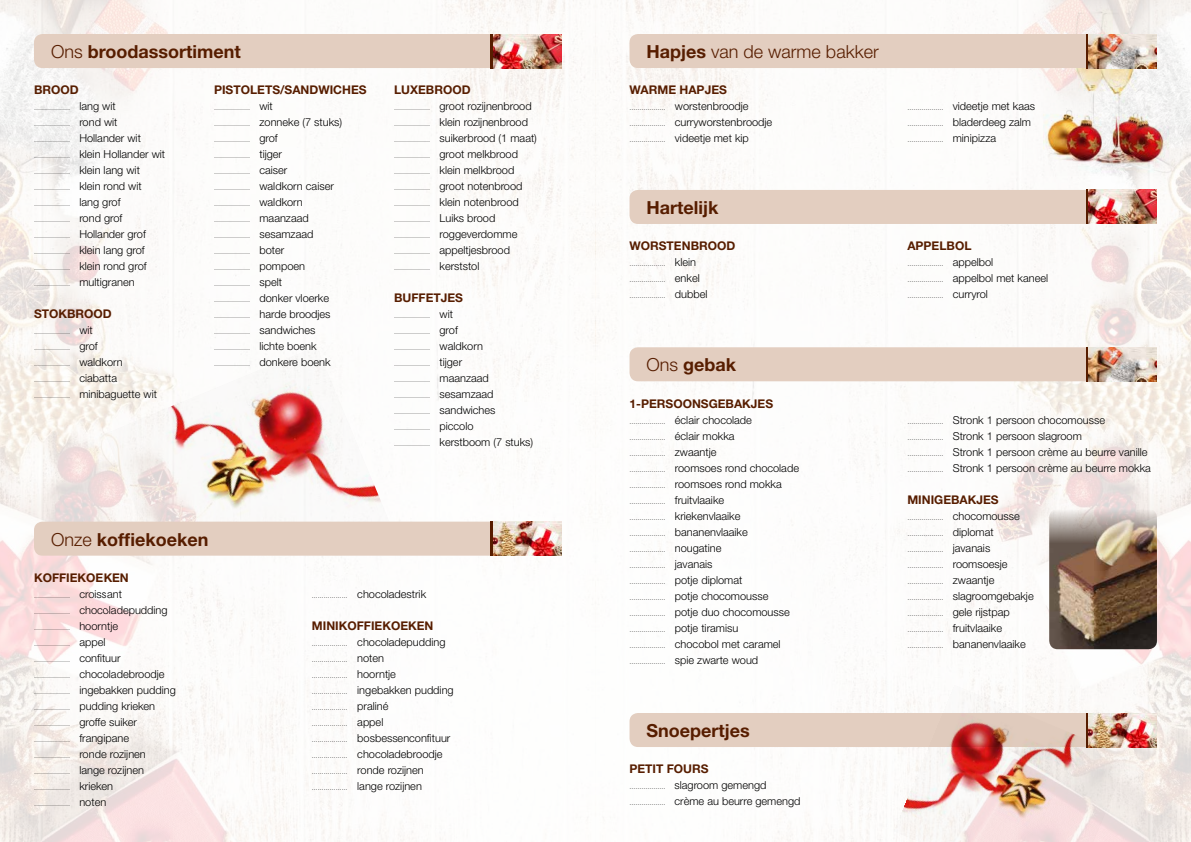
<style>
.page{position:relative;width:1191px;height:842px;background:#fff}
.page>*{position:absolute;margin:0;border:0;box-sizing:border-box;transform-origin:0 0}
.t1{font:700 18px "Helvetica Neue";color:#571d00}
.t2{font:300 18px "Helvetica Neue";color:#571d00}
.t3{font:700 12px "Helvetica Neue";color:#571d00}
.t4{font:300 11px/16px "Helvetica Neue";color:#000}
.t5{font:300 6px "Helvetica Neue";color:#000}
.s1{font-weight:300}
.s2{font-size:6px}
.s3{font-size:11px}
.s4{font-weight:700}
</style>
<div class="page">
<img style="left:0;top:0;width:1191px;height:842px">
<div style="left:629px;top:713px;width:264px;height:34px;background:#e3cec0"></div>
<img style="left:1128px;top:713px;width:29px;height:34px">
<img style="left:1043px;top:0;width:125px;height:175px">
<div style="left:34px;top:34px;width:456px;height:34px;background:#e3cec0"></div>
<hr style="left:490px;top:34px;width:3px;height:34px;background:#571d00">
<img style="left:493px;top:34px;width:68px;height:34px">
<img style="left:893px;top:685px;width:235px;height:157px">
<img style="left:105px;top:346px;width:284px;height:176px">
<div style="left:34px;top:522px;width:456px;height:34px;background:#e3cec0"></div>
<hr style="left:490px;top:522px;width:3px;height:34px;background:#571d00">
<img style="left:493px;top:522px;width:68px;height:34px">
<img style="left:1049px;top:509px;width:108px;height:140px">
<div style="left:629px;top:34px;width:457px;height:34px;background:#e3cec0"></div>
<hr style="left:1086px;top:34px;width:3px;height:34px;background:#571d00">
<img style="left:1089px;top:34px;width:68px;height:34px">
<div style="left:629px;top:190px;width:457px;height:34px;background:#e3cec0"></div>
<hr style="left:1086px;top:190px;width:3px;height:34px;background:#571d00">
<img style="left:1089px;top:190px;width:68px;height:34px">
<div style="left:629px;top:347px;width:457px;height:34px;background:#e3cec0"></div>
<hr style="left:1086px;top:347px;width:3px;height:34px;background:#571d00">
<img style="left:1089px;top:347px;width:68px;height:34px">
<h1 class="t1" style="left:51px;top:41px;width:191px"><span class="s1">Ons</span> broodassortiment</h1>
<p class="t3" style="left:34px;top:83px;width:46px">BROOD</p>
<p class="t4" style="left:34px;top:98px;width:133px"><span class="s2">………………</span> lang wit<br><span class="s2">………………</span> rond wit<br><span class="s2">………………</span> Hollander wit <span class="s2">………………</span> klein Hollander wit <span class="s2">………………</span> klein lang wit <span class="s2">………………</span> klein rond wit <span class="s2">………………</span> lang grof<br><span class="s2">………………</span> rond grof<br><span class="s2">………………</span> Hollander grof <span class="s2">………………</span> klein lang grof <span class="s2">………………</span> klein rond grof <span class="s2">………………</span> multigranen</p>
<p class="t3" style="left:34px;top:307px;width:79px">STOKBROOD</p>
<p class="t5" style="left:34px;top:329px;width:60px">……………… <span class="s3">wit</span></p>
<p class="t5" style="left:34px;top:345px;width:65px">……………… <span class="s3">grof</span></p>
<p class="t4" style="left:34px;top:354px;width:124px"><span class="s2">………………</span> waldkorn <span class="s2">………………</span> ciabatta<br><span class="s2">………………</span> minibaguette wit</p>
<p class="t3" style="left:214px;top:83px;width:154px">PISTOLETS/SANDWICHES</p>
<p class="t5" style="left:214px;top:105px;width:60px">……………… <span class="s3">wit</span></p>
<p class="t4" style="left:214px;top:114px;width:130px"><span class="s2">………………</span> zonneke (7 stuks)</p>
<p class="t5" style="left:214px;top:137px;width:65px">……………… <span class="s3">grof</span></p>
<p class="t5" style="left:214px;top:153px;width:69px">……………… <span class="s3">tijger</span></p>
<p class="t5" style="left:214px;top:169px;width:75px">……………… <span class="s3">caiser</span></p>
<p class="t4" style="left:214px;top:178px;width:121px"><span class="s2">………………</span> waldkorn caiser <span class="s2">………………</span> waldkorn <span class="s2">………………</span> maanzaad <span class="s2">………………</span> sesamzaad</p>
<p class="t5" style="left:214px;top:249px;width:72px">……………… <span class="s3">boter</span></p>
<p class="t4" style="left:214px;top:258px;width:92px"><span class="s2">………………</span> pompoen</p>
<p class="t5" style="left:214px;top:281px;width:69px">……………… <span class="s3">spelt</span></p>
<p class="t4" style="left:214px;top:290px;width:118px"><span class="s2">………………</span> donker vloerke <span class="s2">………………</span> harde broodjes <span class="s2">………………</span> sandwiches <span class="s2">………………</span> lichte boenk <span class="s2">………………</span> donkere boenk</p>
<p class="t3" style="left:394px;top:83px;width:78px">LUXEBROOD</p>
<p class="t4" style="left:394px;top:98px;width:144px"><span class="s2">………………</span> groot rozijnenbrood <span class="s2">………………</span> klein rozijnenbrood <span class="s2">………………</span> suikerbrood (1 maat) <span class="s2">………………</span> groot melkbrood <span class="s2">………………</span> klein melkbrood <span class="s2">………………</span> groot notenbrood <span class="s2">………………</span> klein notenbrood <span class="s2">………………</span> Luiks brood<br><span class="s2">………………</span> roggeverdomme <span class="s2">………………</span> appeltjesbrood <span class="s2">………………</span> kerststol</p>
<p class="t3" style="left:394px;top:291px;width:70px">BUFFETJES</p>
<p class="t5" style="left:394px;top:313px;width:60px">……………… <span class="s3">wit</span></p>
<p class="t5" style="left:394px;top:329px;width:65px">……………… <span class="s3">grof</span></p>
<p class="t4" style="left:394px;top:338px;width:90px"><span class="s2">………………</span> waldkorn</p>
<p class="t5" style="left:394px;top:361px;width:69px">……………… <span class="s3">tijger</span></p>
<p class="t4" style="left:394px;top:370px;width:141px"><span class="s2">………………</span> maanzaad<br><span class="s2">………………</span> sesamzaad<br><span class="s2">………………</span> sandwiches <span class="s2">………………</span> piccolo<br><span class="s2">………………</span> kerstboom (7 stuks)</p>
<h1 class="t1" style="left:51px;top:528px;width:159px"><span class="s1">Onze</span> koffiekoeken</h1>
<p class="t3" style="left:34px;top:570px;width:96px">KOFFIEKOEKEN</p>
<p class="t4" style="left:34px;top:586px;width:135px"><span class="s2">………………</span> croissant<br><span class="s2">………………</span> chocoladepudding <span class="s2">………………</span> hoorntje</p>
<p class="t5" style="left:34px;top:640px;width:73px">……………… <span class="s3">appel</span></p>
<p class="t4" style="left:34px;top:650px;width:143px"><span class="s2">………………</span> confituur<br><span class="s2">………………</span> chocoladebroodje <span class="s2">………………</span> ingebakken pudding <span class="s2">………………</span> pudding krieken <span class="s2">………………</span> groffe suiker <span class="s2">………………</span> frangipane<br><span class="s2">………………</span> ronde rozijnen <span class="s2">………………</span> lange rozijnen <span class="s2">………………</span> krieken</p>
<p class="t5" style="left:34px;top:800px;width:74px">……………… <span class="s3">noten</span></p>
<p class="t4" style="left:312px;top:586px;width:116px"><span class="s2">………………</span> chocoladestrik</p>
<p class="t3" style="left:312px;top:618px;width:123px">MINIKOFFIEKOEKEN</p>
<p class="t4" style="left:312px;top:634px;width:135px"><span class="s2">………………</span> chocoladepudding</p>
<p class="t5" style="left:312px;top:656px;width:74px">……………… <span class="s3">noten</span></p>
<p class="t4" style="left:312px;top:666px;width:143px"><span class="s2">………………</span> hoorntje<br><span class="s2">………………</span> ingebakken pudding <span class="s2">………………</span> praliné</p>
<p class="t5" style="left:312px;top:720px;width:73px">……………… <span class="s3">appel</span></p>
<p class="t4" style="left:312px;top:730px;width:140px"><span class="s2">………………</span> bosbessenconfituur <span class="s2">………………</span> chocoladebroodje <span class="s2">………………</span> ronde rozijnen <span class="s2">………………</span> lange rozijnen</p>
<h1 class="t2" style="left:646px;top:41px;width:234px"><span class="s4">Hapjes</span> van de warme bakker</h1>
<p class="t3" style="left:629px;top:83px;width:99px">WARME HAPJES</p>
<p class="t4" style="left:629px;top:98px;width:144px"><span class="s2">………………</span> worstenbroodje <span class="s2">………………</span> curryworstenbroodje <span class="s2">………………</span> videetje met kip</p>
<p class="t4" style="left:907px;top:98px;width:129px"><span class="s2">………………</span> videetje met kaas <span class="s2">………………</span> bladerdeeg zalm <span class="s2">………………</span> minipizza</p>
<h1 class="t1" style="left:646px;top:196px;width:73px">Hartelijk</h1>
<p class="t3" style="left:629px;top:239px;width:107px">WORSTENBROOD</p>
<p class="t5" style="left:629px;top:261px;width:68px">……………… <span class="s3">klein</span></p>
<p class="t5" style="left:629px;top:277px;width:72px">……………… <span class="s3">enkel</span></p>
<p class="t5" style="left:629px;top:293px;width:79px">……………… <span class="s3">dubbel</span></p>
<h1 class="t1" style="left:646px;top:354px;width:91px"><span class="s1">Ons</span> gebak</h1>
<p class="t3" style="left:907px;top:239px;width:66px">APPELBOL</p>
<p class="t4" style="left:907px;top:254px;width:142px"><span class="s2">………………</span> appelbol<br><span class="s2">………………</span> appelbol met kaneel <span class="s2">………………</span> curryrol</p>
<p class="t3" style="left:629px;top:396px;width:145px">1-PERSOONSGEBAKJES</p>
<p class="t4" style="left:629px;top:411px;width:171px"><span class="s2">………………</span> éclair chocolade<br><span class="s2">………………</span> éclair mokka<br><span class="s2">………………</span> zwaantje<br><span class="s2">………………</span> roomsoes rond chocolade <span class="s2">………………</span> roomsoes rond mokka <span class="s2">………………</span> fruitvlaaike<br><span class="s2">………………</span> kriekenvlaaike<br><span class="s2">………………</span> bananenvlaaike<br><span class="s2">………………</span> nougatine<br><span class="s2">………………</span> javanais<br><span class="s2">………………</span> potje diplomat<br><span class="s2">………………</span> potje chocomousse <span class="s2">………………</span> potje duo chocomousse <span class="s2">………………</span> potje tiramisu<br><span class="s2">………………</span> chocobol met caramel <span class="s2">………………</span> spie zwarte woud</p>
<p class="t4" style="left:907px;top:412px;width:245px"><span class="s2">………………</span> Stronk 1 persoon chocomousse<br><span class="s2">………………</span> Stronk 1 persoon slagroom<br><span class="s2">………………</span> Stronk 1 persoon crème au beurre vanille <span class="s2">………………</span> Stronk 1 persoon crème au beurre mokka</p>
<p class="t3" style="left:907px;top:492px;width:93px">MINIGEBAKJES</p>
<p class="t4" style="left:907px;top:508px;width:128px"><span class="s2">………………</span> chocomousse <span class="s2">………………</span> diplomat<br><span class="s2">………………</span> javanais<br><span class="s2">………………</span> roomsoesje <span class="s2">………………</span> zwaantje<br><span class="s2">………………</span> slagroomgebakje <span class="s2">………………</span> gele rijstpap <span class="s2">………………</span> fruitvlaaike <span class="s2">………………</span> bananenvlaaike</p>
<h1 class="t1" style="left:646px;top:719px;width:105px">Snoepertjes</h1>
<p class="t3" style="left:629px;top:762px;width:81px">PETIT FOURS</p>
<p class="t4" style="left:629px;top:777px;width:172px"><span class="s2">………………</span> slagroom gemengd <span class="s2">………………</span> crème au beurre gemengd</p>
</div>
